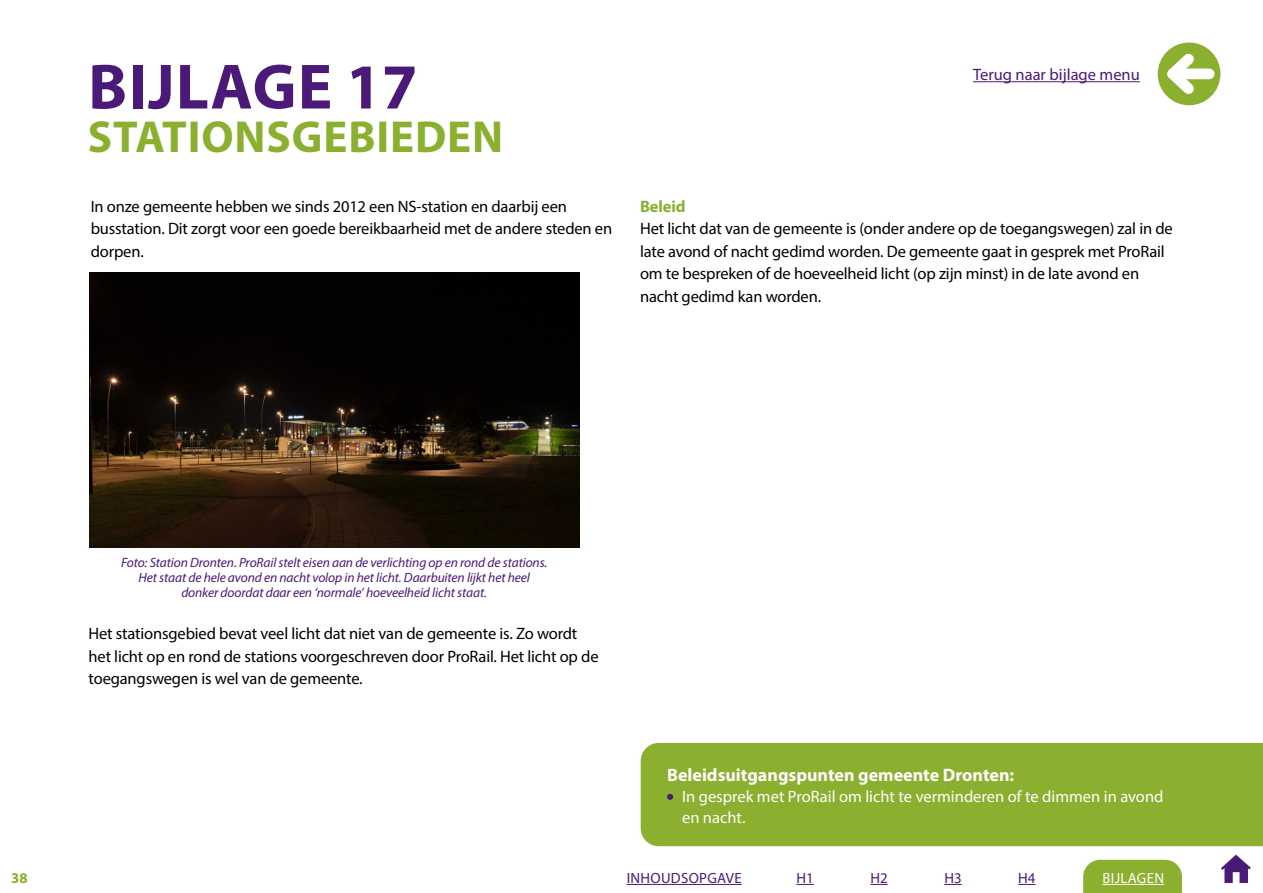
<style>
.page{position:relative;width:1263px;height:893px;background:#fff}
.page>*{position:absolute;margin:0;border:0;box-sizing:border-box;transform-origin:0 0}
.t1{font:700 64.5px "Myriad Pro";letter-spacing:.02em;color:#4b1978}
.t2{font:700 45px "Myriad Pro";letter-spacing:.02em;color:#8baf2e}
.t3{font:700 18px "Myriad Pro";color:#fff}
.t4{font:16.5px/22.5px "Myriad Pro";letter-spacing:-.01em;color:#000}
.t5{font:16.5px/21px "Myriad Pro";color:#fff}
.t6{font:16.5px "Myriad Pro";color:#4b1978}
.t7{font:700 16.5px "Myriad Pro";letter-spacing:-.01em;color:#8baf2e}
.t8{font:14.85px "Myriad Pro";letter-spacing:.02em;color:#4b1978}
.t9{font:14.85px "Myriad Pro";letter-spacing:.02em;color:#fff}
.t10{font:700 14.85px "Myriad Pro";color:#8baf2e}
.t11{font:italic 13.5px/15px "Myriad Pro";letter-spacing:-.01em;color:#4b1978;text-align:center}
</style>
<div class="page">
<svg style="left:1221px;top:855px;width:30px;height:28px"></svg>
<div style="left:1083px;top:860px;width:99px;height:33px;background:#8baf2e"></div>
<hr style="left:627px;top:884px;width:115px;height:1px;background:#4b1978">
<hr style="left:1102px;top:884px;width:62px;height:1px;background:#fff">
<svg style="left:796px;top:884px;width:18px;height:1px"></svg>
<svg style="left:870px;top:884px;width:18px;height:1px"></svg>
<svg style="left:944px;top:884px;width:17px;height:1px"></svg>
<svg style="left:1018px;top:884px;width:17px;height:1px"></svg>
<div style="left:1158px;top:43px;width:62px;height:62px;background:#8baf2e;border-radius:50%"></div>
<div style="left:1172px;top:69px;width:37px;height:10px;background:#fff"></div>
<svg style="left:1157px;top:44px;width:47px;height:60px"></svg>
<img style="left:89px;top:273px;width:490px;height:275px">
<div style="left:641px;top:743px;width:622px;height:103px;background:#8baf2e"></div>
<svg style="left:667px;top:794px;width:6px;height:6px"></svg>
<hr style="left:973px;top:81px;width:167px;height:1px;background:#4b1978">
<h1 class="t1" style="left:88px;top:45px;width:331px">BIJLAGE 17</h1>
<h2 class="t2" style="left:88px;top:107px;width:417px">STATIONSGEBIEDEN</h2>
<p class="t4" style="left:91px;top:194px;width:523px">In onze gemeente hebben we sinds 2012 een NS-station en daarbij een busstation. Dit zorgt voor een goede bereikbaarheid met de andere steden en dorpen.</p>
<p class="t6" style="left:973px;top:64px;width:168px">Terug naar bijlage menu</p>
<p class="t7" style="left:640px;top:195px;width:47px">Beleid</p>
<p class="t4" style="left:640px;top:217px;width:534px">Het licht dat van de gemeente is (onder andere op de toegangswegen) zal in de late avond of nacht gedimd worden. De gemeente gaat in gesprek met ProRail om te bespreken of de hoeveelheid licht (op zijn minst) in de late avond en nacht gedimd kan worden.</p>
<p class="t11" style="left:121px;top:555px;width:428px">Foto: Station Dronten. ProRail stelt eisen aan de verlichting op en rond de stations.<br>Het staat de hele avond en nacht volop in het licht. Daarbuiten lijkt het heel donker doordat daar een ‘normale’ hoeveelheid licht staat.</p>
<p class="t4" style="left:89px;top:622px;width:511px">Het stationsgebied bevat veel licht dat niet van de gemeente is. Zo wordt het licht op en rond de stations voorgeschreven door ProRail. Het licht op de toegangswegen is wel van de gemeente.</p>
<p class="t3" style="left:667px;top:763px;width:349px">Beleidsuitgangspunten gemeente Dronten:</p>
<p class="t5" style="left:682px;top:785px;width:483px">In gesprek met ProRail om licht te verminderen of te dimmen in avond en nacht.</p>
<p class="t10" style="left:11px;top:868px;width:18px">38</p>
<p class="t8" style="left:627px;top:869px;width:116px">INHOUDSOPGAVE</p>
<p class="t8" style="left:796px;top:869px;width:19px">H1</p>
<p class="t8" style="left:870px;top:869px;width:19px">H2</p>
<p class="t8" style="left:944px;top:869px;width:19px">H3</p>
<p class="t8" style="left:1018px;top:869px;width:19px">H4</p>
<p class="t9" style="left:1102px;top:869px;width:63px">BIJLAGEN</p>
</div>
